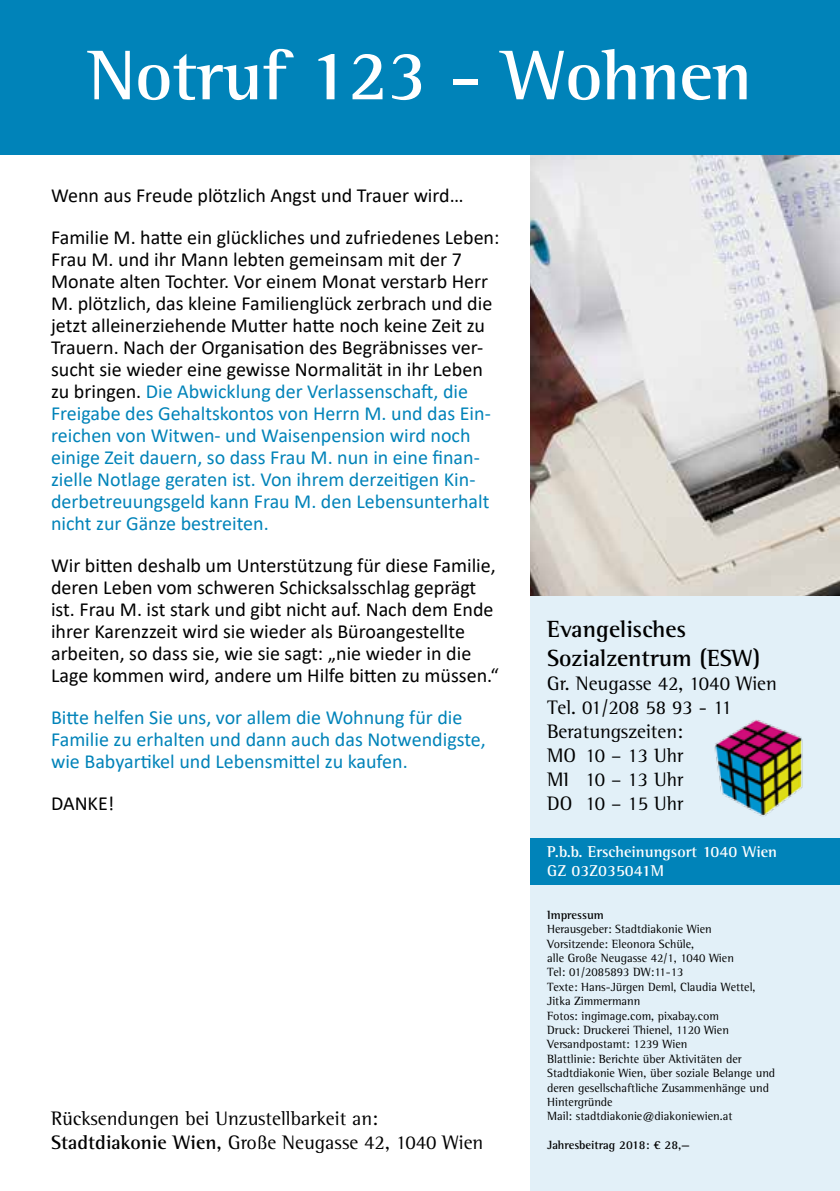
<style>
.page{position:relative;width:840px;height:1191px;background:#fff}
.page>*{position:absolute;margin:0;border:0;box-sizing:border-box;transform-origin:0 0}
.t1{font:700 72px "Rotis Semi Serif Std";letter-spacing:-.01em;color:#fff}
.t2{font:700 24px/28.8px "Rotis Semi Serif Std";color:#000}
.t3{font:20px/22px "Calibri";color:#0083b9}
.t4{font:20px/22px "Calibri";color:#000}
.t5{font:20px/24px "Rotis Semi Serif Std";color:#000}
.t6{font:700 16px/19.2px "Rotis Semi Serif Std";color:#fff}
.t7{font:12.2px/14.4px "Rotis Semi Serif Std";color:#000}
.t8{font:700 12.2px "Rotis Semi Serif Std";color:#000}
.s1{color:#000}
.s2{font-weight:700}
</style>
<div class="page">
<div style="left:530px;top:156px;width:309px;height:1035px;background:#e2f0f8"></div>
<img style="left:530px;top:155px;width:309px;height:440px">
<div style="left:530px;top:838px;width:309px;height:46px;background:#0083b9"></div>
<img style="left:714px;top:719px;width:89px;height:98px">
<div style="left:0;top:0;width:839px;height:155px;background:#0083b9"></div>
<h1 class="t1" style="left:88px;top:32px;width:665px">Notruf 123 - Wohnen</h1>
<p class="t4" style="left:51px;top:174px;width:449px;line-height:42px">Wenn aus Freude plötzlich Angst und Trauer wird…<br>Familie M. hatte ein glückliches und zufriedenes Leben:</p>
<p class="t3" style="left:51px;top:248px;width:442px"><span class="s1">Frau M. und ihr Mann lebten gemeinsam mit der 7<br>Monate alten Tochter. Vor einem Monat verstarb Herr M. plötzlich, das kleine Familienglück zerbrach und die jetzt alleinerziehende Mutter hatte noch keine Zeit zu Trauern. Nach der Organisation des Begräbnisses ver&shy;sucht sie wieder eine gewisse Normalität in ihr Leben zu bringen.</span> Die Abwicklung der Verlassenschaft, die Freigabe des Gehaltskontos von Herrn M. und das Ein&shy;reichen von Witwen- und Waisenpension wird noch einige Zeit dauern, so dass Frau M. nun in eine finan&shy;zielle Notlage geraten ist. Von ihrem derzeitigen Kin&shy;derbetreuungsgeld kann Frau M. den Lebensunterhalt nicht zur Gänze bestreiten.</p>
<p class="t4" style="left:51px;top:554px;width:449px">Wir bitten deshalb um Unterstützung für diese Familie, deren Leben vom schweren Schicksalsschlag geprägt ist. Frau M. ist stark und gibt nicht auf. Nach dem Ende ihrer Karenzzeit wird sie wieder als Büroangestellte arbeiten, so dass sie, wie sie sagt: „nie wieder in die Lage kommen wird, andere um Hilfe bitten zu müssen.“</p>
<p class="t3" style="left:51px;top:706px;width:436px">Bitte helfen Sie uns, vor allem die Wohnung für die<br>Familie zu erhalten und dann auch das Notwendigste, wie Babyartikel und Lebensmittel zu kaufen.</p>
<p class="t4" style="left:51px;top:792px;width:65px">DANKE!</p>
<p class="t5" style="left:51px;top:1106px;width:433px">Rücksendungen bei Unzustellbarkeit an:<br><span class="s2">Stadtdiakonie Wien,</span> Große Neugasse 42, 1040 Wien</p>
<p class="t2" style="left:547px;top:614px;width:215px">Evangelisches<br>Sozialzentrum (ESW)</p>
<p class="t5" style="left:547px;top:671px;width:231px">Gr. Neugasse 42, 1040 Wien<br>Tel. 01/208 58 93 - 11<br>Beratungszeiten:<br>MO 10 – 13 Uhr<br>MI 10 – 13 Uhr<br>DO 10 – 15 Uhr</p>
<p class="t6" style="left:547px;top:842px;width:231px">P.b.b. Erscheinungsort 1040 Wien<br>GZ 03Z035041M</p>
<p class="t8" style="left:547px;top:907px;width:58px">Impressum</p>
<p class="t7" style="left:547px;top:922px;width:229px">Herausgeber: Stadtdiakonie Wien Vorsitzende: Eleonora Schüle,<br>alle Große Neugasse 42/1, 1040 Wien<br>Tel: 01/2085893 DW:11-13<br>Texte: Hans-Jürgen Deml, Claudia Wettel, Jitka Zimmermann<br>Fotos: ingimage.com, pixabay.com<br>Druck: Druckerei Thienel, 1120 Wien Versandpostamt: 1239 Wien<br>Blattlinie: Berichte über Aktivitäten der Stadtdiakonie Wien, über soziale Belange und deren gesellschaftliche Zusammenhänge und Hintergründe<br>Mail: stadtdiakonie@diakoniewien.at</p>
<p class="t8" style="left:547px;top:1137px;width:144px">Jahresbeitrag 2018: € 28,—</p>
</div>
